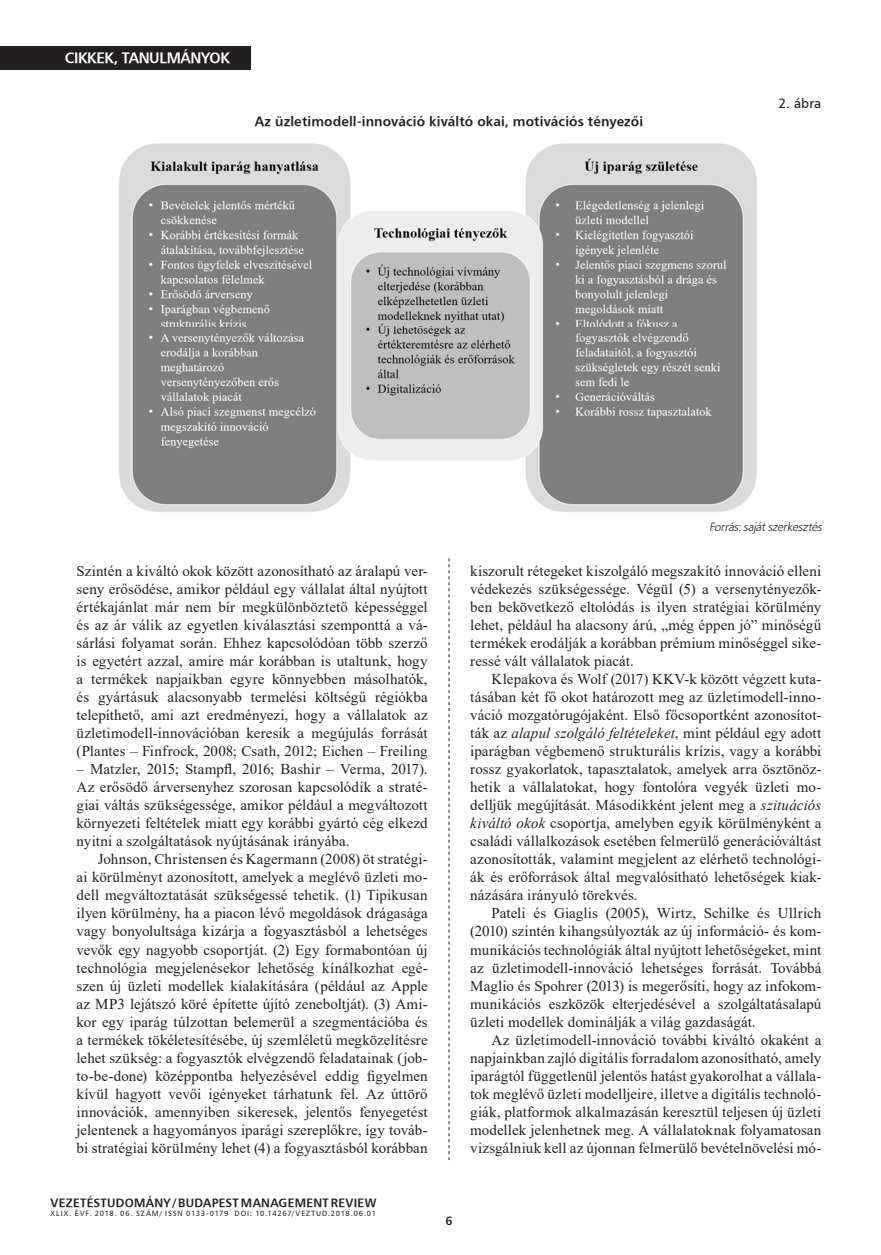
<style>
.page{position:relative;width:881px;height:1255px;background:#fff}
.page>*{position:absolute;margin:0;border:0;box-sizing:border-box;transform-origin:0 0}
.kenyérszöveg_opcioná{font:15px/18px "Times New Roman";letter-spacing:.005em;color:#231f20;text-align:justify}
.kenyérszöveg_tompa{font:15px/18px "Times New Roman";letter-spacing:.005em;color:#231f20;text-align:justify}
.t1{font:15px "H Humanist 777 BT Bold";letter-spacing:-.025em;color:#fff}
.Táblázat_cím{font:13.5px "H Humanist 777 BT Bold";letter-spacing:.01em;color:#231f20}
.Táblázat_cím-2{font:13.5px "H Humanist 777 BT";color:#231f20}
.t2{font:12px "H Humanist 777 BT Bold";letter-spacing:.02em;color:#231f20}
.Táblázat_cím-3{font:italic 12px "Humanist 777 Lt PFL";color:#231f20}
.t3{font:7.5px "H Humanist 777 BT";letter-spacing:.11em;color:#231f20}
.s1{font-style:italic}
</style>
<div class="page">
<div style="left:0;top:46px;width:251px;height:23px;background:#231f20"></div>
<svg style="left:448px;top:558px;width:1px;height:602px"></svg>
<img style="left:119px;top:143px;width:637px;height:369px">
<p class="t1" style="left:65px;top:49px;width:166px">CIKKEK, TANULMÁNYOK</p>
<p class="Táblázat_cím" style="left:255px;top:113px;width:390px">Az üzletimodell-innováció kiváltó okai, motivációs tényezői</p>
<p class="Táblázat_cím-2" style="left:778px;top:95px;width:44px">2. ábra</p>
<p class="Táblázat_cím-3" style="left:708px;top:519px;width:116px">Forrás:sajátszerkesztés</p>
<p class="kenyérszöveg_tompa" style="left:77px;top:562px;width:352px">Szintén a kiváltó okok között azonosítható az áralapú ver&shy;seny erősödése, amikor például egy vállalat által nyújtott értékajánlat már nem bír megkülönböztető képességgel és az ár válik az egyetlen kiválasztási szemponttá a vá&shy;sárlási folyamat során. Ehhez kapcsolódóan több szerző is egyetért azzal, amire már korábban is utaltunk, hogy a termékek napjaikban egyre könnyebben másolhatók, és gyártásuk alacsonyabb termelési költségű régiókba telepíthető, ami azt eredményezi, hogy a vállalatok az üzletimodell-innovációban keresik a megújulás forrását (Plantes – Finfrock, 2008; Csath, 2012; Eichen – Freiling</p>
<p class="kenyérszöveg_tompa" style="left:77px;top:760px;width:352px">– Matzler, 2015; Stampfl, 2016; Bashir – Verma, 2017).<br>Az erősödő árversenyhez szorosan kapcsolódik a straté&shy;giai váltás szükségessége, amikor például a megváltozott környezeti feltételek miatt egy korábbi gyártó cég elkezd nyitni a szolgáltatások nyújtásának irányába.</p>
<p class="kenyérszöveg_opcioná" style="left:77px;top:850px;width:352px;text-indent:21px">Johnson, Christensen és Kagermann (2008) öt stratégi&shy;ai körülményt azonosított, amelyek a meglévő üzleti mo&shy;dell megváltoztatását szükségessé tehetik. (1) Tipikusan ilyen körülmény, ha a piacon lévő megoldások drágasága vagy bonyolultsága kizárja a fogyasztásból a lehetséges vevők egy nagyobb csoportját. (2) Egy formabontóan új technológia megjelenésekor lehetőség kínálkozhat egé&shy;szen új üzleti modellek kialakítására (például az Apple az MP3 lejátszó köré építette újító zeneboltját). (3) Ami&shy;kor egy iparág túlzottan belemerül a szegmentációba és a termékek tökéletesítésébe, új szemléletű megközelítésre lehet szükség: a fogyasztók elvégzendő feladatainak (job&shy;to-be-done) középpontba helyezésével eddig figyelmen kívül hagyott vevői igényeket tárhatunk fel. Az úttörő innovációk, amennyiben sikeresek, jelentős fenyegetést jelentenek a hagyományos iparági szereplőkre, így továb&shy;bi stratégiai körülmény lehet (4) a fogyasztásból korábban</p>
<p class="t2" style="left:51px;top:1194px;width:327px">VEZETÉSTUDOMÁNY / BUDAPEST MANAGEMENT REVIEW</p>
<p class="t3" style="left:51px;top:1208px;width:327px">XLIX. ÉVF. 2018. 06. SZÁM/ ISSN 0133-0179 DOI: 10.14267/VEZTUD.2018.06.01</p>
<p class="kenyérszöveg_opcioná" style="left:470px;top:562px;width:352px">kiszorult rétegeket kiszolgáló megszakító innováció elleni védekezés szükségessége. Végül (5) a versenytényezők&shy;ben bekövetkező eltolódás is ilyen stratégiai körülmény lehet, például ha alacsony árú, „még éppen jó” minőségű termékek erodálják a korábban prémium minőséggel sike&shy;ressé vált vállalatok piacát.</p>
<p class="kenyérszöveg_opcioná" style="left:470px;top:670px;width:352px;text-indent:21px">Klepakova és Wolf (2017) KKV-k között végzett kuta&shy;tásában két fő okot határozott meg az üzletimodell-inno&shy;váció mozgatórugójaként. Első főcsoportként azonosítot&shy;ták az <span class="s1">alapul szolgáló feltételeket</span>, mint például egy adott iparágban végbemenő strukturális krízis, vagy a korábbi rossz gyakorlatok, tapasztalatok, amelyek arra ösztönöz&shy;hetik a vállalatokat, hogy fontolóra vegyék üzleti mo&shy;delljük megújítását. Másodikként jelent meg a <span class="s1">szituációs kiváltó okok</span> csoportja, amelyben egyik körülményként a családi vállalkozások esetében felmerülő generációváltást azonosították, valamint megjelent az elérhető technológi&shy;ák és erőforrások által megvalósítható lehetőségek kiak&shy;názására irányuló törekvés.</p>
<p class="kenyérszöveg_opcioná" style="left:470px;top:904px;width:352px;text-indent:21px">Pateli és Giaglis (2005), Wirtz, Schilke és Ullrich (2010) szintén kihangsúlyozták az új információ- és kom&shy;munikációs technológiák által nyújtott lehetőségeket, mint az üzletimodell-innováció lehetséges forrását. Továbbá Maglio és Spohrer (2013) is megerősíti, hogy az infokom&shy;munikációs eszközök elterjedésével a szolgáltatásalapú üzleti modellek dominálják a világ gazdaságát.</p>
<p class="kenyérszöveg_opcioná" style="left:470px;top:1030px;width:352px;text-indent:21px">Az üzletimodell-innováció további kiváltó okaként a napjainkban zajló digitális forradalom azonosítható, amely iparágtól függetlenül jelentős hatást gyakorolhat a vállala&shy;tok meglévő üzleti modelljeire, illetve a digitális technoló&shy;giák, platformok alkalmazásán keresztül teljesen új üzleti modellek jelenhetnek meg. A vállalatoknak folyamatosan vizsgálniuk kell az újonnan felmerülő bevételnövelési mó-</p>
<p class="t2" style="left:445px;top:1212px;width:9px">6</p>
</div>
